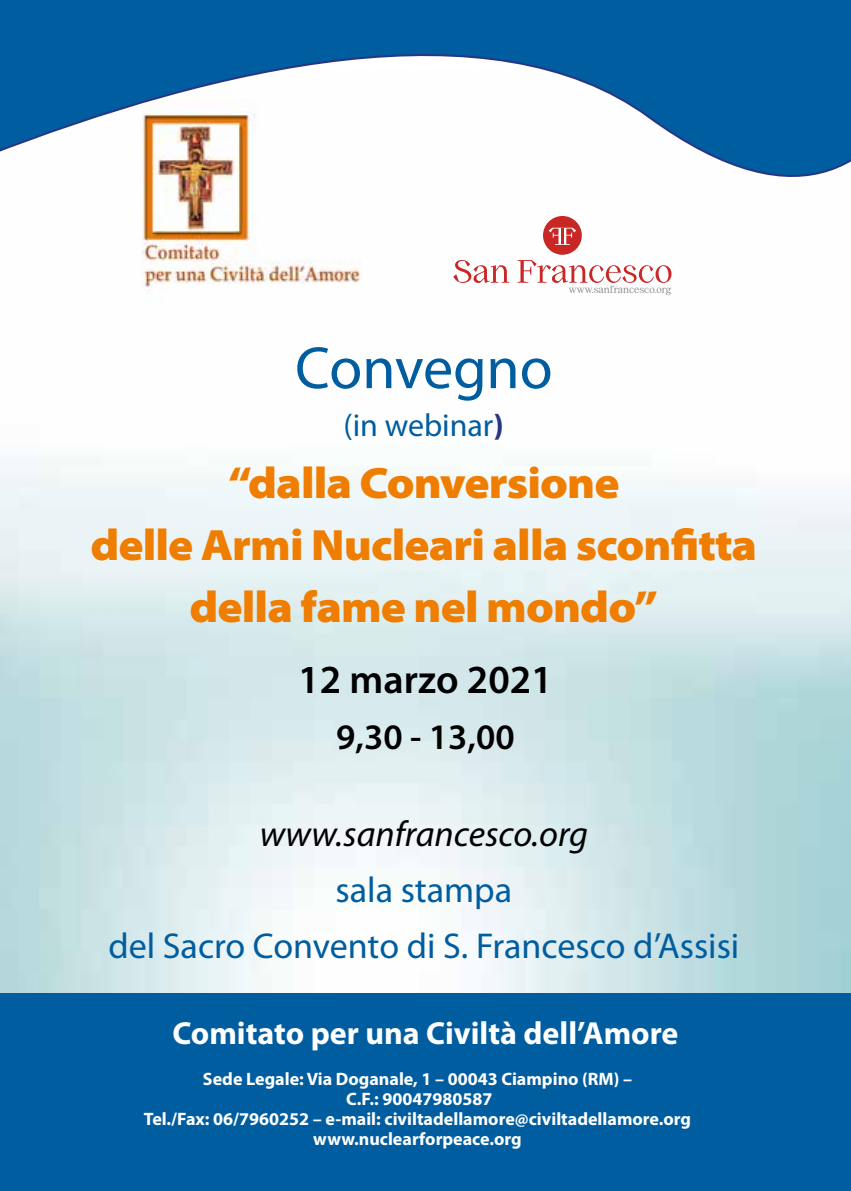
<style>
.page{position:relative;width:851px;height:1191px;background:#fff}
.page>*{position:absolute;margin:0;border:0;box-sizing:border-box;transform-origin:0 0}
.t1{font:60px "Myriad Pro";letter-spacing:-.005em;color:#005d9f}
.t2{font:900 semi-expanded 44px/62px "Myriad Pro";letter-spacing:-.02em;color:#ef7d00;text-align:center}
.t3{font:600 40px "Myriad Pro";color:#000}
.t4{font:36px/56px "Myriad Pro";color:#005d9f;text-align:center}
.t5{font:italic 36px "Myriad Pro";color:#000}
.t6{font:600 36px "Myriad Pro";color:#000}
.t7{font:700 32px "Myriad Pro";color:#fff}
.t8{font:32px "Myriad Pro";color:#005d9f}
.t9{font:700 18px/20px "Myriad Pro";color:#fff;text-align:center}
.t10{font:300 9.8px "Franciscus";color:#706f6f}
.s1{font-weight:700;font-stretch:semi-expanded;color:#283583}
</style>
<div class="page">
<div style="left:0;top:993px;width:850px;height:198px;background:#005d9f"></div>
<svg style="left:0;top:0;width:850px;height:303px"></svg>
<svg style="left:453px;top:216px;width:218px;height:67px"></svg>
<p class="t10" style="left:569px;top:284px;width:104px">www.sanfrancesco.org</p>
<h1 class="t1" style="left:295px;top:335px;width:259px">Convegno</h1>
<h3 class="t8" style="left:343px;top:408px;width:162px">(in webinar<span class="s1">)</span></h3>
<h2 class="t2" style="left:90px;top:453px;width:668px">“dalla Conversione<br>delle Armi Nucleari alla sconfitta della fame nel mondo”</h2>
<h3 class="t3" style="left:298px;top:657px;width:256px">12 marzo 2021</h3>
<h3 class="t6" style="left:336px;top:717px;width:180px">9,30 - 13,00</h3>
<h3 class="t5" style="left:259px;top:815px;width:330px">www.sanfrancesco.org</h3>
<h3 class="t4" style="left:108px;top:863px;width:632px">sala stampa<br>del Sacro Convento di S. Francesco d’Assisi</h3>
<h3 class="t7" style="left:172px;top:1015px;width:507px">Comitato per una Civiltà dell’Amore</h3>
<p class="t9" style="left:144px;top:1069px;width:548px">Sede Legale: Via Doganale, 1 – 00043 Ciampino (RM) –<br>C.F.: 90047980587<br>Tel./Fax: 06/7960252 – e-mail: civiltadellamore@civiltadellamore.org www.nuclearforpeace.org</p>
</div>
